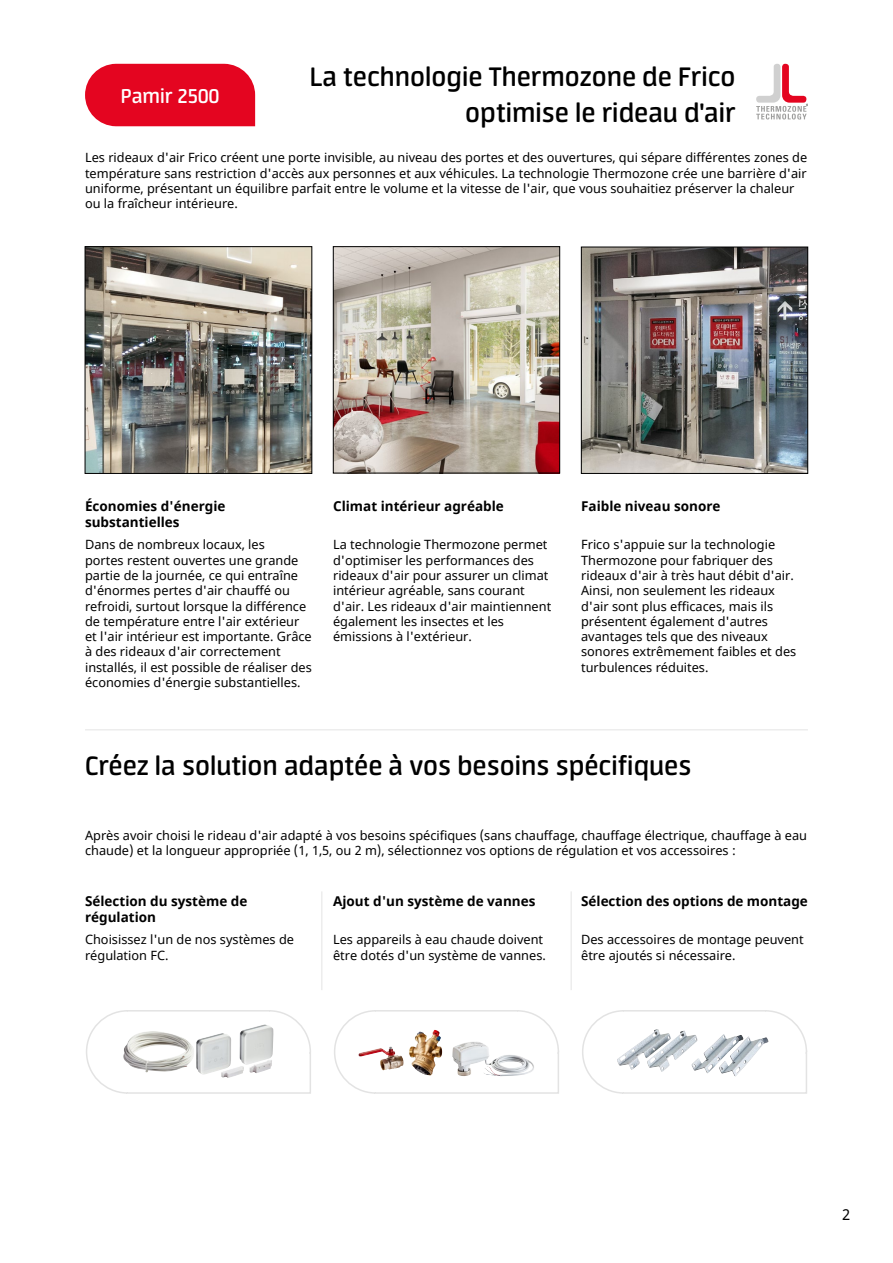
<style>
.page{position:relative;width:893px;height:1263px;background:#fff}
.page>*{position:absolute;margin:0;border:0;box-sizing:border-box;transform-origin:0 0}
.t1{font:600 30px/36px "Neuron";color:#000;text-align:right}
.t2{font:600 22.5px "Neuron";color:#fff}
.t3{font:15px "Noto Sans";color:#000}
.t4{font:700 13.5px/16.2px "Noto Sans";color:#000}
.t5{font:12.75px/15.3px "Noto Sans";color:#000}
</style>
<div class="page">
<img style="left:87px;top:248px;width:223px;height:224px">
<div style="left:85px;top:246px;width:227px;height:228px;border:1px solid #000"></div>
<img style="left:583px;top:249px;width:223px;height:223px">
<div style="left:581px;top:247px;width:227px;height:227px;border:1px solid #000"></div>
<img style="left:335px;top:248px;width:223px;height:223px">
<div style="left:333px;top:246px;width:227px;height:227px;border:1px solid #000"></div>
<div style="left:85px;top:64px;width:170px;height:62px;background:#e40520"></div>
<svg style="left:756px;top:64px;width:52px;height:55px"></svg>
<svg style="left:86px;top:1010px;width:225px;height:84px"></svg>
<svg style="left:334px;top:1010px;width:225px;height:84px"></svg>
<svg style="left:582px;top:1010px;width:226px;height:84px"></svg>
<hr style="left:321px;top:891px;width:1px;height:99px;background:#ededed">
<hr style="left:85px;top:729px;width:723px;height:1px;background:#ededed">
<hr style="left:570px;top:891px;width:2px;height:99px;background:#ededed">
<h2 class="t2" style="left:121px;top:83px;width:100px">Pamir 2500</h2>
<h1 class="t1" style="left:310px;top:59px;width:427px">La technologie Thermozone de Frico optimise le rideau d'air</h1>
<p class="t5" style="left:85px;top:151px;width:724px">Les rideaux d'air Frico créent une porte invisible, au niveau des portes et des ouvertures, qui sépare différentes zones de température sans restriction d'accès aux personnes et aux véhicules. La technologie Thermozone crée une barrière d'air uniforme, présentant un équilibre parfait entre le volume et la vitesse de l'air, que vous souhaitiez préserver la chaleur ou la fraîcheur intérieure.</p>
<p class="t4" style="left:85px;top:498px;width:142px">Économies d'énergie substantielles</p>
<p class="t5" style="left:85px;top:537px;width:228px">Dans de nombreux locaux, les<br>portes restent ouvertes une grande partie de la journée, ce qui entraîne d'énormes pertes d'air chauffé ou refroidi, surtout lorsque la différence de température entre l'air extérieur et l'air intérieur est importante. Grâce à des rideaux d'air correctement installés, il est possible de réaliser des économies d'énergie substantielles.</p>
<p class="t4" style="left:333px;top:498px;width:172px">Climat intérieur agréable</p>
<p class="t4" style="left:581px;top:498px;width:141px">Faible niveau sonore</p>
<p class="t5" style="left:333px;top:537px;width:220px">La technologie Thermozone permet d'optimiser les performances des rideaux d'air pour assurer un climat intérieur agréable, sans courant d'air. Les rideaux d'air maintiennent également les insectes et les émissions à l'extérieur.</p>
<p class="t5" style="left:581px;top:537px;width:217px">Frico s'appuie sur la technologie<br>Thermozone pour fabriquer des rideaux d'air à très haut débit d'air.<br>Ainsi, non seulement les rideaux d'air sont plus efficaces, mais ils présentent également d'autres avantages tels que des niveaux sonores extrêmement faibles et des turbulences réduites.</p>
<h1 class="t1" style="left:85px;top:747px;width:608px">Créez la solution adaptée à vos besoins spécifiques</h1>
<p class="t5" style="left:85px;top:828px;width:723px">Après avoir choisi le rideau d'air adapté à vos besoins spécifiques (sans chauffage, chauffage électrique, chauffage à eau chaude) et la longueur appropriée (1, 1,5, ou 2 m), sélectionnez vos options de régulation et vos accessoires :</p>
<p class="t4" style="left:85px;top:893px;width:164px">Sélection du système de</p>
<p class="t4" style="left:333px;top:893px;width:204px">Ajout d'un système de vannes</p>
<p class="t4" style="left:85px;top:909px;width:72px">régulation</p>
<p class="t4" style="left:581px;top:893px;width:228px">Sélection des options de montage</p>
<p class="t5" style="left:85px;top:932px;width:211px">Choisissez l'un de nos systèmes de régulation FC.</p>
<p class="t5" style="left:333px;top:932px;width:214px">Les appareils à eau chaude doivent être dotés d'un système de vannes.</p>
<p class="t5" style="left:581px;top:932px;width:224px">Des accessoires de montage peuvent être ajoutés si nécessaire.</p>
<p class="t3" style="left:842px;top:1204px;width:10px">2</p>
</div>
